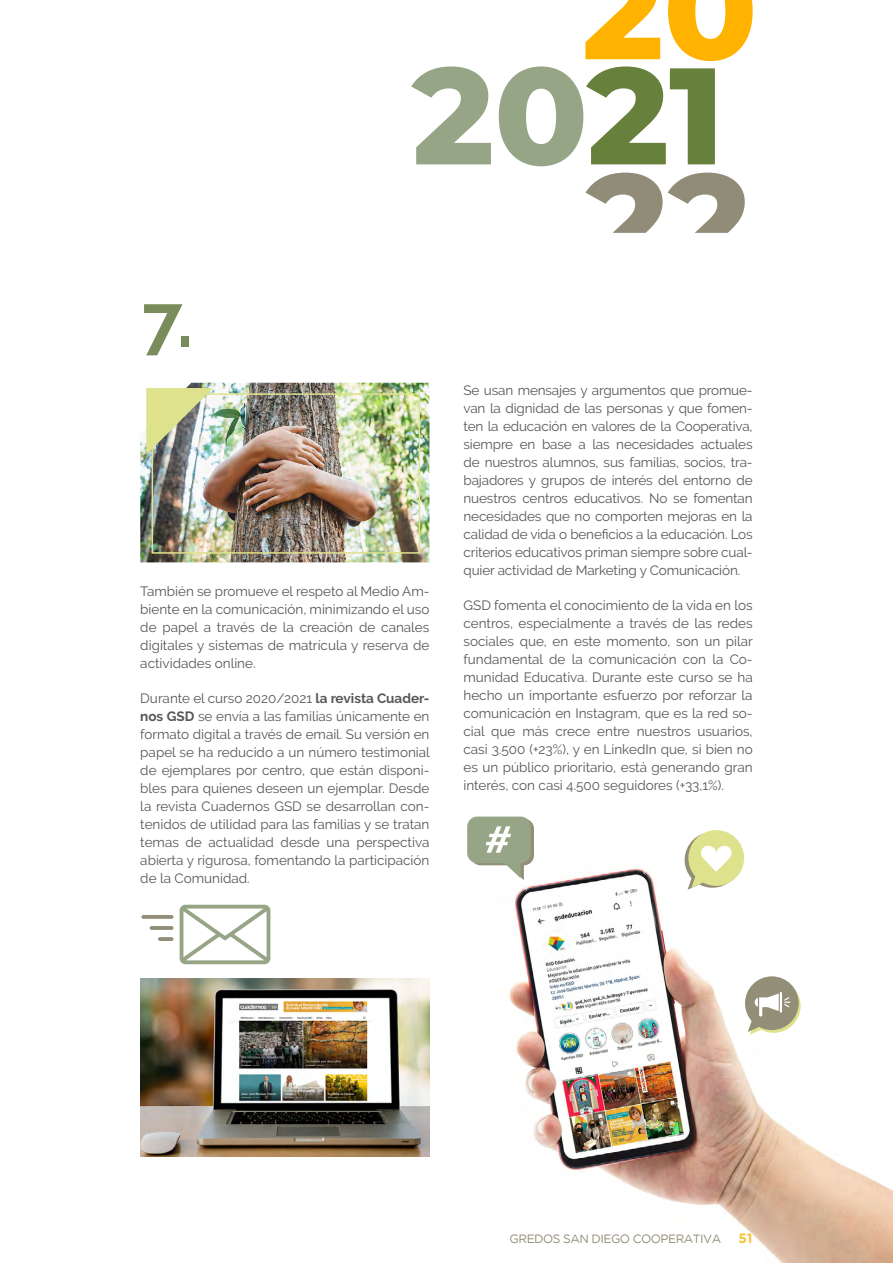
<style>
.page{position:relative;width:893px;height:1263px;background:#fff}
.page>*{position:absolute;margin:0;border:0;box-sizing:border-box;transform-origin:0 0}
.t1{font:700 72px "Raleway";color:#788d5b}
.t2{font:13.5px/18px "Raleway";color:#575756;text-align:justify}
.t3{font:700 13.5px "Gotham Rounded";color:#f7c43d}
.t4{font:12px "Gotham Rounded";letter-spacing:-.04em;color:#938e77}
.s1{font-weight:700}
</style>
<div class="page">
<img style="left:489px;top:856px;width:404px;height:406px">
<svg style="left:411px;top:66px;width:80px;height:98px"></svg>
<svg style="left:499px;top:0;width:254px;height:166px"></svg>
<svg style="left:585px;top:173px;width:160px;height:60px"></svg>
<svg style="left:685px;top:830px;width:59px;height:60px"></svg>
<div style="left:471px;top:819px;width:63px;height:46px;background:#938e77;border-radius:10px"></div>
<div style="left:467px;top:816px;width:64px;height:47px;background:#96a586;border-radius:10px"></div>
<svg style="left:486px;top:826px;width:25px;height:27px"></svg>
<svg style="left:745px;top:976px;width:56px;height:59px"></svg>
<img style="left:140px;top:978px;width:289px;height:179px">
<img style="left:140px;top:383px;width:289px;height:179px">
<svg style="left:180px;top:905px;width:90px;height:59px"></svg>
<svg style="left:141px;top:915px;width:32px;height:4px"></svg>
<hr style="left:150px;top:926px;width:23px;height:4px;background:#938e77;border-radius:2px">
<svg style="left:158px;top:937px;width:15px;height:4px"></svg>
<img style="left:146px;top:388px;width:67px;height:67px">
<div style="left:152px;top:393px;width:268px;height:161px;border:2px solid #dfe28c"></div>
<h1 class="t1" style="left:142px;top:280px;width:53px">7.</h1>
<p class="t2" style="left:140px;top:582px;width:291px">También se promueve el respeto al Medio Am&shy;biente en la comunicación, minimizando el uso de papel a través de la creación de canales digitales y sistemas de matrícula y reserva de actividades online.</p>
<p class="t2" style="left:140px;top:689px;width:291px">Durante el curso 2020/2021 <span class="s1">la revista Cuader&shy;nos GSD</span> se envía a las familias únicamente en formato digital a través de email. Su versión en papel se ha reducido a un número testimonial de ejemplares por centro, que están disponi&shy;bles para quienes deseen un ejemplar. Desde la revista Cuadernos GSD se desarrollan con&shy;tenidos de utilidad para las familias y se tratan temas de actualidad desde una perspectiva abierta y rigurosa, fomentando la participación de la Comunidad.</p>
<p class="t2" style="left:463px;top:382px;width:291px">Se usan mensajes y argumentos que promue&shy;van la dignidad de las personas y que fomen&shy;ten la educación en valores de la Cooperativa, siempre en base a las necesidades actuales de nuestros alumnos, sus familias, socios, tra&shy;bajadores y grupos de interés del entorno de nuestros centros educativos. No se fomentan necesidades que no comporten mejoras en la calidad de vida o beneficios a la educación. Los criterios educativos priman siempre sobre cual&shy;quier actividad de Marketing y Comunicación.</p>
<p class="t2" style="left:463px;top:596px;width:291px">GSD fomenta el conocimiento de la vida en los centros, especialmente a través de las redes sociales que, en este momento, son un pilar fundamental de la comunicación con la Co&shy;munidad Educativa. Durante este curso se ha hecho un importante esfuerzo por reforzar la comunicación en Instagram, que es la red so&shy;cial que más crece entre nuestros usuarios, casi 3.500 (+23%), y en LinkedIn que, si bien no es un público prioritario, está generando gran interés, con casi 4.500 seguidores (+33,1%).</p>
<p class="t4" style="left:510px;top:1232px;width:213px">GREDOS SAN DIEGO COOPERATIVA</p>
<p class="t3" style="left:738px;top:1230px;width:16px">51</p>
</div>
